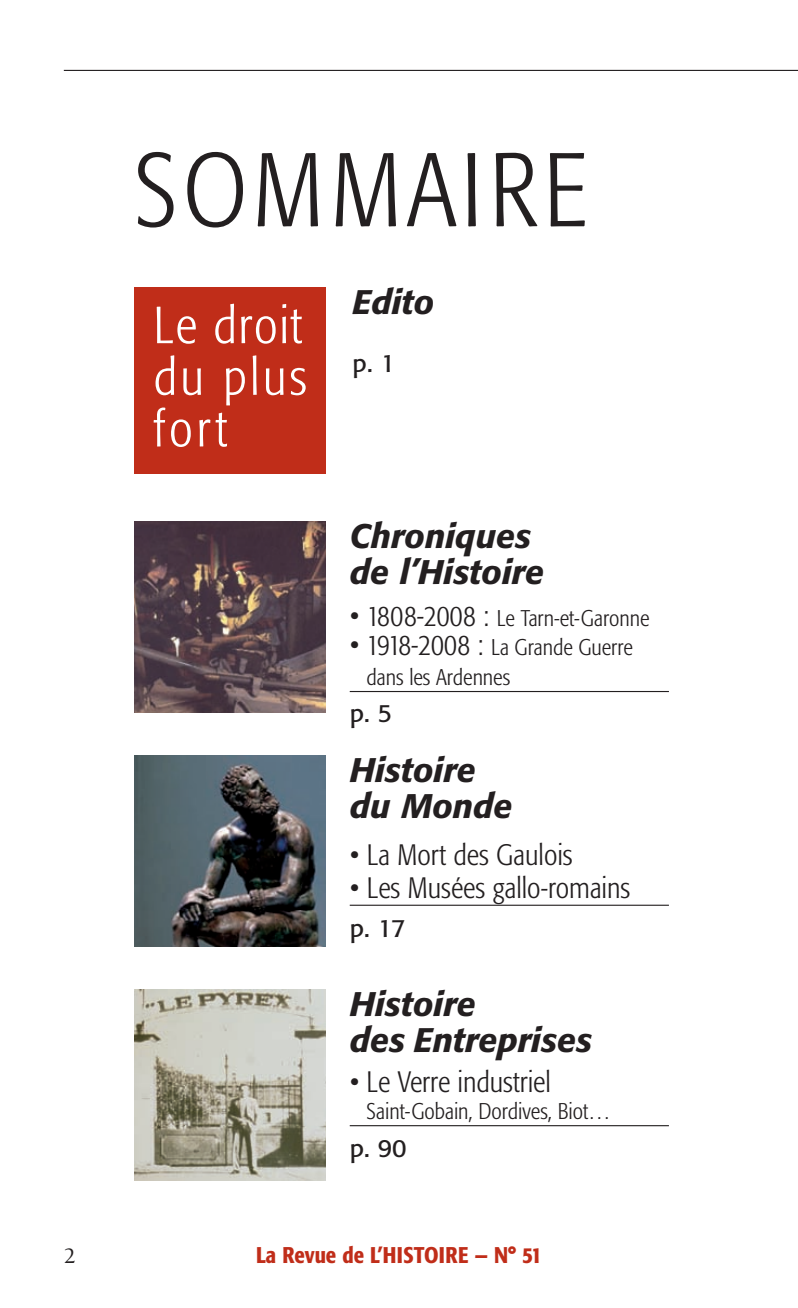
<style>
.page{position:relative;width:798px;height:1308px;background:#fff}
.page>*{position:absolute;margin:0;border:0;box-sizing:border-box;transform-origin:0 0}
.t1{font:300 condensed 103.5px "Formata";letter-spacing:.055em;color:#231f20}
.t2{font:300 condensed 51.52px/51.5px "Formata";letter-spacing:.06em;color:#fff;text-align:justify}
.t3{font:italic 500 33.75px/36px "Formata";color:#231f20}
.t4{font:300 condensed 29.25px "Formata";color:#231f20}
.t5{font:24.75px "Formata";color:#231f20}
.t6{font:300 condensed 22.5px/29.2px "Formata";color:#231f20}
.t7{font:500 condensed 22.5px "Formata";color:#c02d19}
.t8{font:500 22.5px "Berkeley";color:#231f20}
.s1{font-size:29.25px}
</style>
<div class="page">
<hr style="left:64px;top:70px;width:733px;height:1px;background:#231f20">
<img style="left:134px;top:755px;width:191px;height:191px">
<hr style="left:349px;top:904px;width:319px;height:1px;background:#231f20">
<img style="left:134px;top:989px;width:191px;height:191px">
<hr style="left:349px;top:1125px;width:319px;height:1px;background:#231f20">
<img style="left:134px;top:521px;width:191px;height:191px">
<hr style="left:349px;top:691px;width:319px;height:1px;background:#231f20">
<div style="left:134px;top:287px;width:191px;height:186px;background:#c02d19"></div>
<h1 class="t1" style="left:134px;top:147px;width:454px">SOMMAIRE</h1>
<h2 class="t2" style="left:153px;top:303px;width:155px">Le droit du plus fort</h2>
<h3 class="t3" style="left:352px;top:287px;width:83px">Edito</h3>
<p class="t5" style="left:352px;top:352px;width:44px">p. 1</p>
<h3 class="t3" style="left:349px;top:521px;width:196px">Chroniques de l’Histoire</h3>
<p class="t6" style="left:349px;top:605px;width:301px"><span class="s1">• 1808-2008 :</span> Le Tarn-et-Garonne</p>
<p class="t6" style="left:366px;top:634px;width:267px;text-indent:-17px"><span class="s1">• 1918-2008 :</span> La Grande Guerre dans les Ardennes</p>
<p class="t5" style="left:349px;top:702px;width:44px">p. 5</p>
<h3 class="t3" style="left:349px;top:755px;width:164px">Histoire du Monde</h3>
<h3 class="t4" style="left:349px;top:842px;width:224px">• La Mort des Gaulois</h3>
<h3 class="t4" style="left:349px;top:876px;width:282px">• Les Musées gallo-romains</h3>
<p class="t5" style="left:349px;top:917px;width:57px">p. 17</p>
<h3 class="t3" style="left:349px;top:988px;width:244px">Histoire<br>des Entreprises</h3>
<h3 class="t4" style="left:349px;top:1069px;width:202px">• Le Verre industriel</h3>
<p class="t6" style="left:366px;top:1098px;width:245px">Saint-Gobain, Dordives, Biot…</p>
<p class="t5" style="left:349px;top:1137px;width:58px">p. 90</p>
<p class="t8" style="left:64px;top:1247px;width:13px">2</p>
<p class="t7" style="left:256px;top:1245px;width:287px">La Revue de L’HISTOIRE — N° 51</p>
</div>
